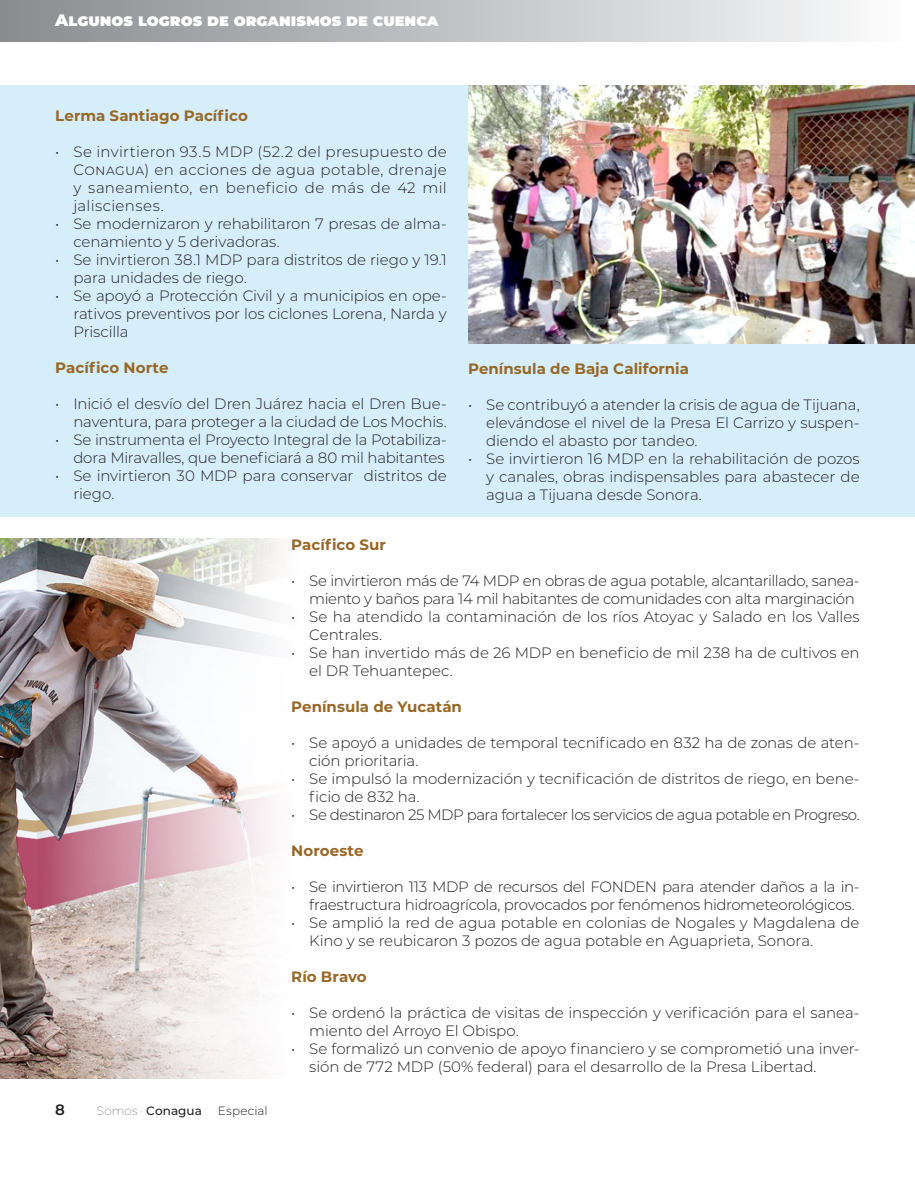
<style>
.page{position:relative;width:915px;height:1191px;background:#fff}
.page>*{position:absolute;margin:0;border:0;box-sizing:border-box;transform-origin:0 0}
.t1{font:900 16.5px "Montserrat";color:#fff}
.Tab1{font:300 15px/18px "Montserrat";letter-spacing:-.01em;color:#231f20}
.Subtítulo_C{font:700 15px "Montserrat";color:#976725}
.Tab1-2{font:300 15px "Montserrat";letter-spacing:-.035em;color:#231f20}
.t2{font:600 15px "Montserrat";color:#231f20}
.t3{font:500 12px "Montserrat";letter-spacing:.005em;color:#231f20}
.t4{font:300 12px "Montserrat";letter-spacing:.005em;color:#231f20}
.s1{font-weight:100}
</style>
<div class="page">
<img style="left:0;top:538px;width:285px;height:540px">
<div style="left:0;top:85px;width:914px;height:432px;background:#d5eefa"></div>
<div style="left:0;top:0;width:914px;height:42px;background:linear-gradient(to right,#898a8f,#fcfcfd)"></div>
<img style="left:468px;top:85px;width:446px;height:259px">
<p class="t1" style="left:55px;top:8px;width:384px">Algunos logros de organismos de cuenca</p>
<p class="Subtítulo_C" style="left:55px;top:105px;width:194px">Lerma Santiago Pacífico</p>
<p class="Tab1" style="left:73px;top:142px;width:375px;text-align:justify;text-indent:-18px">• Se invirtieron 93.5 MDP (52.2 del presupuesto de Conagua) en acciones de agua potable, drenaje y saneamiento, en beneficio de más de 42 mil jaliscienses.</p>
<p class="Tab1" style="left:73px;top:214px;width:375px;text-indent:-18px">• Se modernizaron y rehabilitaron 7 presas de alma&shy;cenamiento y 5 derivadoras.</p>
<p class="Tab1" style="left:73px;top:250px;width:375px;text-indent:-18px">• Se invirtieron 38.1 MDP para distritos de riego y 19.1 para unidades de riego.</p>
<p class="Tab1" style="left:73px;top:286px;width:375px;text-align:justify;text-indent:-18px">• Se apoyó a Protección Civil y a municipios en ope&shy;rativos preventivos por los ciclones Lorena, Narda y Priscilla</p>
<p class="Subtítulo_C" style="left:55px;top:357px;width:115px">Pacífico Norte</p>
<p class="Tab1" style="left:55px;top:394px;width:393px;text-align:right">• Inició el desvío del Dren Juárez hacia el Dren Bue&shy;naventura, para proteger a la ciudad de Los Mochis.</p>
<p class="Tab1" style="left:55px;top:430px;width:393px;text-align:right">• Se instrumenta el Proyecto Integral de la Potabiliza&shy;dora Miravalles, que beneficiará a 80 mil habitantes</p>
<p class="Tab1" style="left:73px;top:466px;width:375px;text-indent:-18px">• Se invirtieron 30 MDP para conservar distritos de riego.</p>
<p class="Subtítulo_C" style="left:468px;top:358px;width:222px">Península de Baja California</p>
<p class="Tab1" style="left:486px;top:395px;width:375px;text-align:justify;text-indent:-18px">• Se contribuyó a atender la crisis de agua de Tijuana, elevándose el nivel de la Presa El Carrizo y suspen&shy;diendo el abasto por tandeo.</p>
<p class="Tab1" style="left:486px;top:449px;width:375px;text-align:justify;text-indent:-18px">• Se invirtieron 16 MDP en la rehabilitación de pozos y canales, obras indispensables para abastecer de agua a Tijuana desde Sonora.</p>
<p class="t2" style="left:55px;top:1098px;width:11px">8</p>
<p class="t3" style="left:97px;top:1102px;width:106px"><span class="s1">Somos ·</span> Conagua</p>
<p class="t4" style="left:218px;top:1102px;width:51px">Especial</p>
<p class="Subtítulo_C" style="left:291px;top:533px;width:96px">Pacífico Sur</p>
<p class="Tab1" style="left:309px;top:571px;width:551px;text-indent:-18px">• Se invirtieron más de 74 MDP en obras de agua potable, alcantarillado, sanea&shy;miento y baños para 14 mil habitantes de comunidades con alta marginación</p>
<p class="Tab1" style="left:309px;top:607px;width:551px;text-indent:-18px">• Se ha atendido la contaminación de los ríos Atoyac y Salado en los Valles<br>Centrales.</p>
<p class="Tab1" style="left:309px;top:643px;width:551px;text-indent:-18px">• Se han invertido más de 26 MDP en beneficio de mil 238 ha de cultivos en el DR Tehuantepec.</p>
<p class="Subtítulo_C" style="left:291px;top:695px;width:172px">Península de Yucatán</p>
<p class="Tab1" style="left:309px;top:733px;width:551px;text-indent:-18px">• Se apoyó a unidades de temporal tecnificado en 832 ha de zonas de aten&shy;ción prioritaria.</p>
<p class="Tab1" style="left:309px;top:769px;width:551px;text-indent:-18px">• Se impulsó la modernización y tecnificación de distritos de riego, en bene&shy;ficio de 832 ha.</p>
<p class="Tab1-2" style="left:291px;top:804px;width:569px">• Se destinaron 25 MDP para fortalecer los servicios de agua potable en Progreso.</p>
<p class="Subtítulo_C" style="left:291px;top:839px;width:74px">Noroeste</p>
<p class="Tab1" style="left:309px;top:877px;width:551px;text-indent:-18px">• Se invirtieron 113 MDP de recursos del FONDEN para atender daños a la in&shy;fraestructura hidroagrícola, provocados por fenómenos hidrometeorológicos.</p>
<p class="Tab1" style="left:309px;top:913px;width:551px;text-indent:-18px">• Se amplió la red de agua potable en colonias de Nogales y Magdalena de<br>Kino y se reubicaron 3 pozos de agua potable en Aguaprieta, Sonora.</p>
<p class="Subtítulo_C" style="left:291px;top:965px;width:77px">Río Bravo</p>
<p class="Tab1" style="left:309px;top:1003px;width:551px;text-indent:-18px">• Se ordenó la práctica de visitas de inspección y verificación para el sanea&shy;miento del Arroyo El Obispo.</p>
<p class="Tab1" style="left:309px;top:1039px;width:551px;text-indent:-18px">• Se formalizó un convenio de apoyo financiero y se comprometió una inver&shy;sión de 772 MDP (50% federal) para el desarrollo de la Presa Libertad.</p>
</div>
